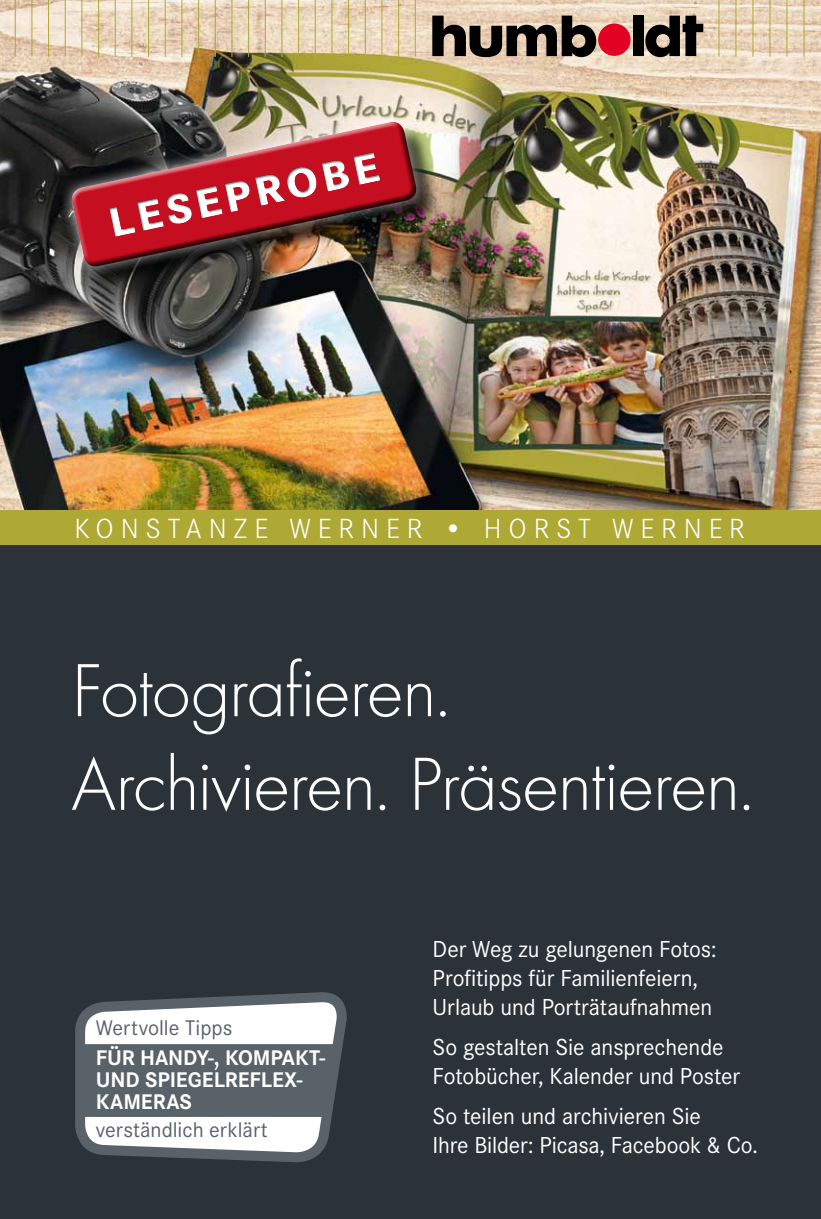
<style>
.page{position:relative;width:821px;height:1219px;background:#fff}
.page>*{position:absolute;margin:0;border:0;box-sizing:border-box;transform-origin:0 0}
.t1{font:800 43.6px "Corporate S";color:#fff}
.t2{font:300 28.8px "Corporate S";letter-spacing:.235em;color:#fff}
.t3{font:24px/28.8px "Corporate S";letter-spacing:-.005em;color:#fff}
.t4{font:700 22px/22px "Corporate S";letter-spacing:-.005em;color:#fff}
.t5{font:22px "Corporate S";color:#596268}
</style>
<div class="page">
<img style="left:0;top:0;width:821px;height:510px">
<div style="left:0;top:544px;width:821px;height:675px;background:#2b3339"></div>
<svg style="left:75px;top:996px;width:272px;height:167px;background:#b7babc"></svg>
<div style="left:81px;top:1044px;width:252px;height:73px;background:#596268"></div>
<div style="left:0;top:510px;width:821px;height:34px;background:#aea935"></div>
<div style="left:598px;top:24px;width:32px;height:32px;background:#e20023;border-radius:50%"></div>
<svg style="left:432px;top:16px;width:164px;height:41px;background:#6b5f53"></svg>
<div style="left:633px;top:16px;width:10px;height:40px;background:#000"></div>
<svg style="left:645px;top:16px;width:58px;height:41px;background:#5b544a"></svg>
<hr style="left:148px;top:0;width:1px;height:57px;background:#aea935">
<hr style="left:131px;top:0;width:1px;height:57px;background:#aea935">
<hr style="left:115px;top:0;width:1px;height:57px;background:#aea935">
<hr style="left:98px;top:0;width:1px;height:57px;background:#aea935">
<hr style="left:81px;top:0;width:1px;height:57px;background:#aea935">
<hr style="left:65px;top:0;width:1px;height:57px;background:#aea935">
<hr style="left:48px;top:0;width:1px;height:57px;background:#aea935">
<hr style="left:31px;top:0;width:1px;height:57px;background:#aea935">
<hr style="left:15px;top:0;width:1px;height:57px;background:#aea935">
<hr style="left:365px;top:0;width:1px;height:57px;background:#aea935">
<hr style="left:398px;top:0;width:1px;height:57px;background:#aea935">
<hr style="left:348px;top:0;width:1px;height:57px;background:#aea935">
<hr style="left:381px;top:0;width:1px;height:57px;background:#aea935">
<hr style="left:331px;top:0;width:1px;height:57px;background:#aea935">
<hr style="left:315px;top:0;width:1px;height:57px;background:#aea935">
<hr style="left:298px;top:0;width:1px;height:57px;background:#aea935">
<hr style="left:281px;top:0;width:1px;height:57px;background:#aea935">
<hr style="left:265px;top:0;width:1px;height:57px;background:#aea935">
<hr style="left:248px;top:0;width:1px;height:57px;background:#aea935">
<hr style="left:231px;top:0;width:1px;height:57px;background:#aea935">
<hr style="left:215px;top:0;width:1px;height:57px;background:#aea935">
<hr style="left:198px;top:0;width:1px;height:57px;background:#aea935">
<hr style="left:181px;top:0;width:1px;height:57px;background:#aea935">
<hr style="left:165px;top:0;width:1px;height:57px;background:#aea935">
<hr style="left:803px;top:0;width:1px;height:57px;background:#aea935">
<hr style="left:786px;top:0;width:1px;height:57px;background:#aea935">
<hr style="left:769px;top:0;width:1px;height:57px;background:#aea935">
<hr style="left:752px;top:0;width:1px;height:57px;background:#aea935">
<hr style="left:735px;top:0;width:1px;height:57px;background:#aea935">
<hr style="left:718px;top:0;width:1px;height:57px;background:#aea935">
<hr style="left:415px;top:0;width:1px;height:57px;background:#aea935">
<div style="left:76px;top:125px;width:365px;height:166px;background:#000;opacity:.75"></div>
<img style="left:54px;top:104px;width:380px;height:180px">
<svg style="left:67px;top:118px;width:353px;height:3px"></svg>
<img style="left:67px;top:121px;width:353px;height:152px">
<img style="left:94px;top:128px;width:341px;height:124px">
<svg style="left:72px;top:753px;width:677px;height:59px"></svg>
<svg style="left:78px;top:658px;width:368px;height:76px"></svg>
<h1 class="t1" style="left:103px;top:198px;width:277px;rotate:-12deg">LESEPROBE</h1>
<p class="t2" style="left:75px;top:512px;width:672px">KONSTANZE WERNER • HORST WERNER</p>
<p class="t5" style="left:96px;top:1016px;width:138px">Wertvolle Tipps</p>
<p class="t4" style="left:96px;top:1047px;width:231px">FÜR HANDY-, KOMPAKT-<br>UND SPIEGELREFLEX-<br>KAMERAS</p>
<p class="t5" style="left:96px;top:1117px;width:173px">verständlich erklärt</p>
<p class="t3" style="left:433px;top:935px;width:286px">Der Weg zu gelungenen Fotos:<br>Profitipps für Familienfeiern,<br>Urlaub und Porträtaufnahmen</p>
<p class="t3" style="left:433px;top:1033px;width:309px">So gestalten Sie ansprechende<br>Fotobücher, Kalender und Poster</p>
<p class="t3" style="left:433px;top:1102px;width:327px">So teilen und archivieren Sie<br>Ihre Bilder: Picasa, Facebook &amp; Co.</p>
</div>
